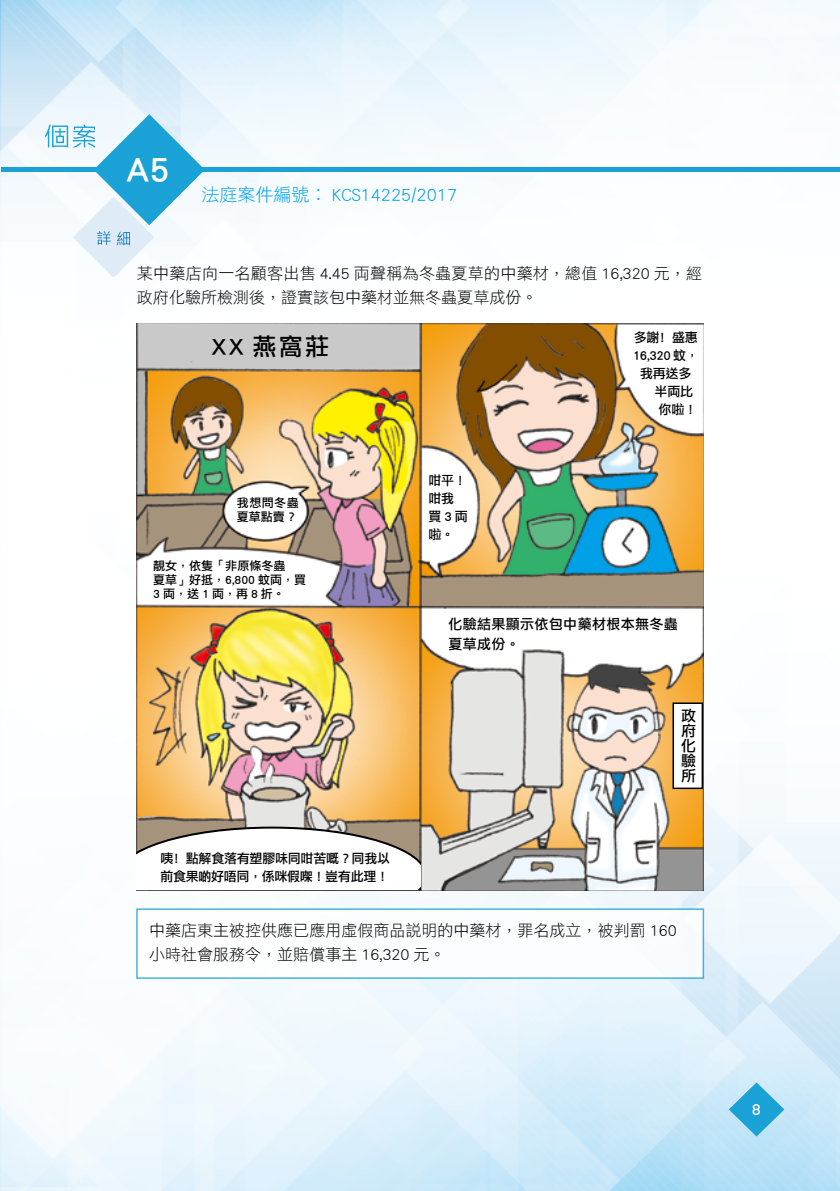
<style>
.page{position:relative;width:840px;height:1191px;background:#fff}
.page>*{position:absolute;margin:0;border:0;box-sizing:border-box;transform-origin:0 0}
.t1{font:36px "DF Li Hei Std W5";color:#fff}
.t2{font:24px "DF Li Hei Std W5";color:#000}
.t3{font:18px "DF Li Hei Std W3";color:#00a0e9}
.t4{font:16px/24px "DF Li Hei Std W3";color:#000}
.t5{font:16px "DF Li Hei Std W5";color:#fff}
.t6{font:15px/15px "DF Li Hei Std W5";color:#000;text-align:justify}
.t7{font:14px/20px "DF Li Hei Std W5";letter-spacing:.025em;color:#000}
.t8{font:13px/18px "DF Li Hei Std W5";letter-spacing:-.025em;color:#000;text-align:center}
.t9{font:12px "DF Li Hei Std W5";color:#000}
.t10{font:12px/14px "DF Li Hei Std W5";letter-spacing:.035em;color:#000}
</style>
<div class="page">
<img style="left:0;top:0;width:839px;height:1191px">
<svg style="left:728px;top:1082px;width:55px;height:54px;background:#6fc4e7"></svg>
<hr style="left:1px;top:168px;width:838px;height:4px;background:#1aa2d7">
<svg style="left:45px;top:114px;width:160px;height:163px"></svg>
<img style="left:136px;top:323px;width:567px;height:567px">
<div style="left:673px;top:703px;width:29px;height:85px;background:#fff"></div>
<div style="left:672px;top:702px;width:30px;height:87px;border:2px solid #000"></div>
<div style="left:137px;top:909px;width:566px;height:69px;background:#fff"></div>
<div style="left:136px;top:908px;width:567px;height:71px;border:2px solid #fff"></div>
<svg style="left:137px;top:826px;width:283px;height:63px"></svg>
<p class="t1" style="left:126px;top:149px;width:45px">A5</p>
<p class="t3" style="left:201px;top:185px;width:257px">法庭案件編號︰ KCS14225/2017</p>
<p class="t4" style="left:137px;top:261px;width:566px">某中藥店向一名顧客出售 4.45 両聲稱為冬蟲夏草的中藥材，總值 16,320 元，經政府化驗所檢測後，證實該包中藥材並無冬蟲夏草成份。</p>
<p class="t2" style="left:211px;top:334px;width:119px">XX 燕窩莊</p>
<p class="t10" style="left:237px;top:496px;width:63px">我想問冬蟲夏草點賣？</p>
<p class="t9" style="left:153px;top:559px;width:133px">靚女，依隻「非原條冬蟲</p>
<p class="t9" style="left:153px;top:573px;width:154px">夏草」好抵，6,800 蚊両，買</p>
<p class="t9" style="left:153px;top:587px;width:133px">3 両，送 1 両，再 8 折。</p>
<p class="t8" style="left:160px;top:849px;width:231px;text-align:left">咦﹗點解食落有塑膠味同咁苦嘅？同我以前食果啲好唔同，係咪假㗎！豈有此理！</p>
<p class="t8" style="left:428px;top:471px;width:40px">咁平！</p>
<p class="t8" style="left:428px;top:489px;width:27px">咁我</p>
<p class="t8" style="left:428px;top:507px;width:41px">買3両</p>
<p class="t8" style="left:428px;top:525px;width:27px">啦。</p>
<p class="t8" style="left:632px;top:328px;width:67px">多謝﹗盛惠<br>16,320 蚊，我再送多</p>
<p class="t8" style="left:654px;top:382px;width:40px">半両比</p>
<p class="t8" style="left:658px;top:400px;width:40px">你啦！</p>
<p class="t7" style="left:448px;top:614px;width:231px">化驗結果顯示依包中藥材根本無冬蟲夏草成份。</p>
<p class="t6" style="left:680px;top:707px;width:16px">政府化驗所</p>
<p class="t4" style="left:149px;top:918px;width:529px">中藥店東主被控供應已應用虛假商品說明的中藥材，罪名成立，被判罰 160小時社會服務令，並賠償事主 16,320 元。</p>
<p class="t5" style="left:751px;top:1100px;width:11px">8</p>
</div>
